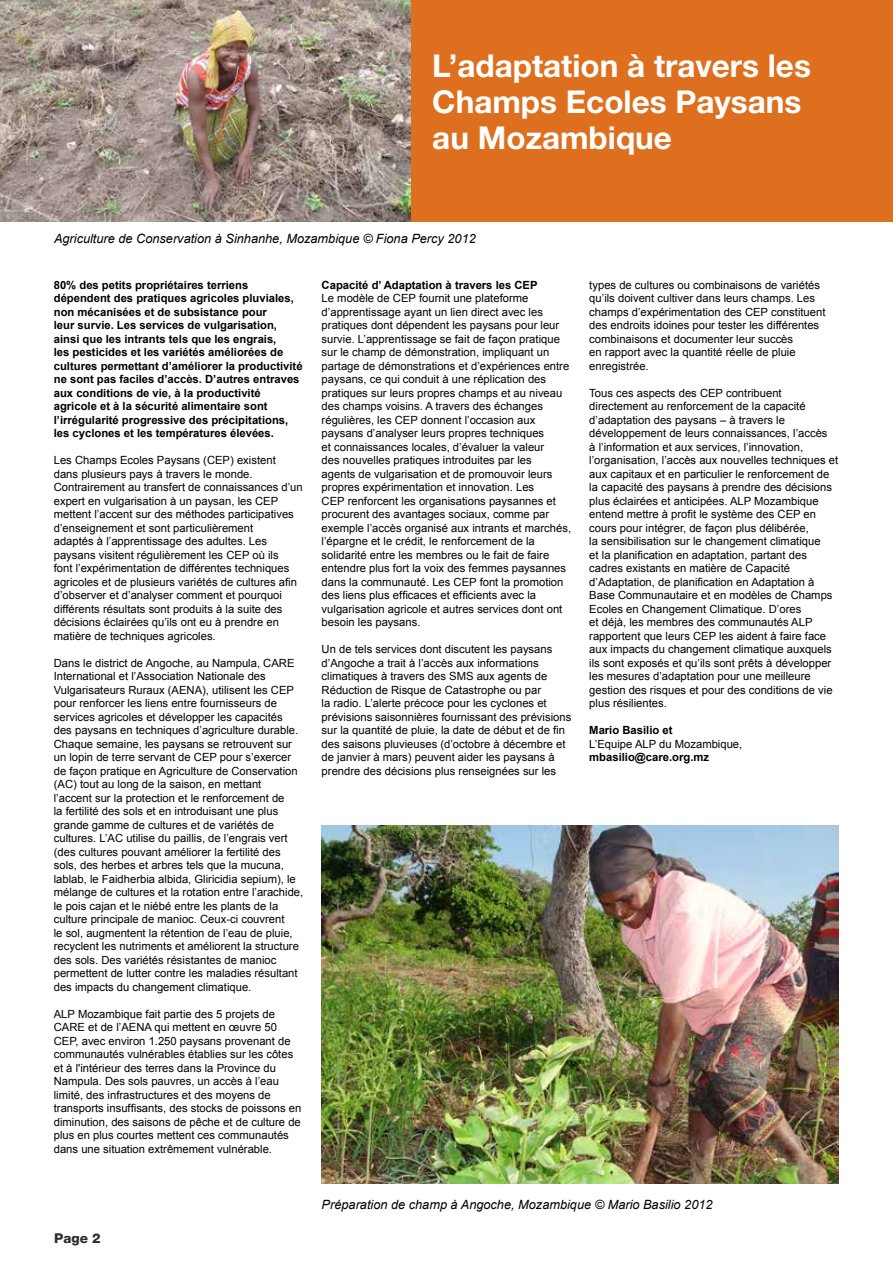
<style>
.page{position:relative;width:893px;height:1263px;background:#fff}
.page>*{position:absolute;margin:0;border:0;box-sizing:border-box;transform-origin:0 0}
.t1{font:700 31.5px/36px "Helvetica Neue LT Std";color:#fff}
.t2{font:800 13.5px "Helvetica Neue LT Std";color:#2f2a2b}
.t3{font:italic 12.75px "Arial";color:#000}
.t4{font:11.25px/13.5px "Arial";color:#000}
.t5{font:700 11.25px/13.5px "Arial";color:#000}
</style>
<div class="page">
<div style="left:0;top:0;width:893px;height:222px;background:#de6f1e"></div>
<img style="left:0;top:0;width:411px;height:222px">
<img style="left:322px;top:825px;width:517px;height:359px">
<h1 class="t1" style="left:432px;top:47px;width:380px">L’adaptation à travers les<br>Champs Ecoles Paysans au Mozambique</h1>
<p class="t3" style="left:54px;top:230px;width:423px">Agriculture de Conservation à Sinhanhe, Mozambique © Fiona Percy 2012</p>
<p class="t5" style="left:54px;top:279px;width:250px">80% des petits propriétaires terriens dépendent des pratiques agricoles pluviales, non mécanisées et de subsistance pour<br>leur survie. Les services de vulgarisation, ainsi que les intrants tels que les engrais,<br>les pesticides et les variétés améliorées de cultures permettant d’améliorer la productivité ne sont pas faciles d’accès. D’autres entraves aux conditions de vie, à la productivité agricole et à la sécurité alimentaire sont l’irrégularité progressive des précipitations, les cyclones et les températures élevées.</p>
<p class="t4" style="left:54px;top:454px;width:250px">Les Champs Ecoles Paysans (CEP) existent dans plusieurs pays à travers le monde.<br>Contrairement au transfert de connaissances d’un expert en vulgarisation à un paysan, les CEP mettent l’accent sur des méthodes participatives d’enseignement et sont particulièrement<br>adaptés à l’apprentissage des adultes. Les paysans visitent régulièrement les CEP où ils<br>font l’expérimentation de différentes techniques agricoles et de plusieurs variétés de cultures afin d’observer et d’analyser comment et pourquoi différents résultats sont produits à la suite des décisions éclairées qu’ils ont eu à prendre en matière de techniques agricoles.</p>
<p class="t4" style="left:54px;top:656px;width:251px">Dans le district de Angoche, au Nampula, CARE International et l’Association Nationale des Vulgarisateurs Ruraux (AENA), utilisent les CEP pour renforcer les liens entre fournisseurs de services agricoles et développer les capacités des paysans en techniques d’agriculture durable.<br>Chaque semaine, les paysans se retrouvent sur un lopin de terre servant de CEP pour s’exercer de façon pratique en Agriculture de Conservation (AC) tout au long de la saison, en mettant<br>l’accent sur la protection et le renforcement de<br>la fertilité des sols et en introduisant une plus grande gamme de cultures et de variétés de cultures. L’AC utilise du paillis, de l’engrais vert (des cultures pouvant améliorer la fertilité des sols, des herbes et arbres tels que la mucuna, lablab, le Faidherbia albida, Gliricidia sepium), le mélange de cultures et la rotation entre l’arachide, le pois cajan et le niébé entre les plants de la culture principale de manioc. Ceux-ci couvrent<br>le sol, augmentent la rétention de l’eau de pluie, recyclent les nutriments et améliorent la structure des sols. Des variétés résistantes de manioc permettent de lutter contre les maladies résultant des impacts du changement climatique.</p>
<p class="t4" style="left:54px;top:1007px;width:249px">ALP Mozambique fait partie des 5 projets de CARE et de l’AENA qui mettent en œuvre 50<br>CEP, avec environ 1.250 paysans provenant de communautés vulnérables établies sur les côtes et à l'intérieur des terres dans la Province du Nampula. Des sols pauvres, un accès à l’eau limité, des infrastructures et des moyens de transports insuffisants, des stocks de poissons en diminution, des saisons de pêche et de culture de plus en plus courtes mettent ces communautés dans une situation extrêmement vulnérable.</p>
<p class="t5" style="left:322px;top:279px;width:217px">Capacité d’ Adaptation à travers les CEP</p>
<p class="t4" style="left:322px;top:292px;width:251px">Le modèle de CEP fournit une plateforme d’apprentissage ayant un lien direct avec les pratiques dont dépendent les paysans pour leur survie. L’apprentissage se fait de façon pratique sur le champ de démonstration, impliquant un partage de démonstrations et d’expériences entre paysans, ce qui conduit à une réplication des pratiques sur leurs propres champs et au niveau des champs voisins. A travers des échanges régulières, les CEP donnent l’occasion aux paysans d’analyser leurs propres techniques<br>et connaissances locales, d’évaluer la valeur<br>des nouvelles pratiques introduites par les<br>agents de vulgarisation et de promouvoir leurs propres expérimentation et innovation. Les<br>CEP renforcent les organisations paysannes et procurent des avantages sociaux, comme par exemple l’accès organisé aux intrants et marchés, l’épargne et le crédit, le renforcement de la solidarité entre les membres ou le fait de faire entendre plus fort la voix des femmes paysannes dans la communauté. Les CEP font la promotion des liens plus efficaces et efficients avec la vulgarisation agricole et autres services dont ont besoin les paysans.</p>
<p class="t4" style="left:322px;top:643px;width:251px">Un de tels services dont discutent les paysans d’Angoche a trait à l’accès aux informations climatiques à travers des SMS aux agents de Réduction de Risque de Catastrophe ou par<br>la radio. L’alerte précoce pour les cyclones et prévisions saisonnières fournissant des prévisions sur la quantité de pluie, la date de début et de fin des saisons pluvieuses (d’octobre à décembre et de janvier à mars) peuvent aider les paysans à prendre des décisions plus renseignées sur les</p>
<p class="t4" style="left:589px;top:278px;width:238px">types de cultures ou combinaisons de variétés qu’ils doivent cultiver dans leurs champs. Les champs d’expérimentation des CEP constituent des endroits idoines pour tester les différentes combinaisons et documenter leur succès<br>en rapport avec la quantité réelle de pluie enregistrée.</p>
<p class="t4" style="left:589px;top:386px;width:250px">Tous ces aspects des CEP contribuent directement au renforcement de la capacité d’adaptation des paysans – à travers le développement de leurs connaissances, l’accès<br>à l’information et aux services, l’innovation, l’organisation, l’accès aux nouvelles techniques et aux capitaux et en particulier le renforcement de la capacité des paysans à prendre des décisions plus éclairées et anticipées. ALP Mozambique entend mettre à profit le système des CEP en cours pour intégrer, de façon plus délibérée,<br>la sensibilisation sur le changement climatique<br>et la planification en adaptation, partant des cadres existants en matière de Capacité d’Adaptation, de planification en Adaptation à Base Communautaire et en modèles de Champs Ecoles en Changement Climatique. D’ores<br>et déjà, les membres des communautés ALP rapportent que leurs CEP les aident à faire face aux impacts du changement climatique auxquels ils sont exposés et qu’ils sont prêts à développer les mesures d’adaptation pour une meilleure gestion des risques et pour des conditions de vie plus résilientes.</p>
<p class="t5" style="left:589px;top:724px;width:85px">Mario Basilio et</p>
<p class="t4" style="left:589px;top:737px;width:155px">L’Equipe ALP du Mozambique,</p>
<p class="t5" style="left:589px;top:751px;width:121px">mbasilio@care.org.mz</p>
<p class="t2" style="left:54px;top:1230px;width:48px">Page 2</p>
<p class="t3" style="left:322px;top:1196px;width:392px">Préparation de champ à Angoche, Mozambique © Mario Basilio 2012</p>
</div>
